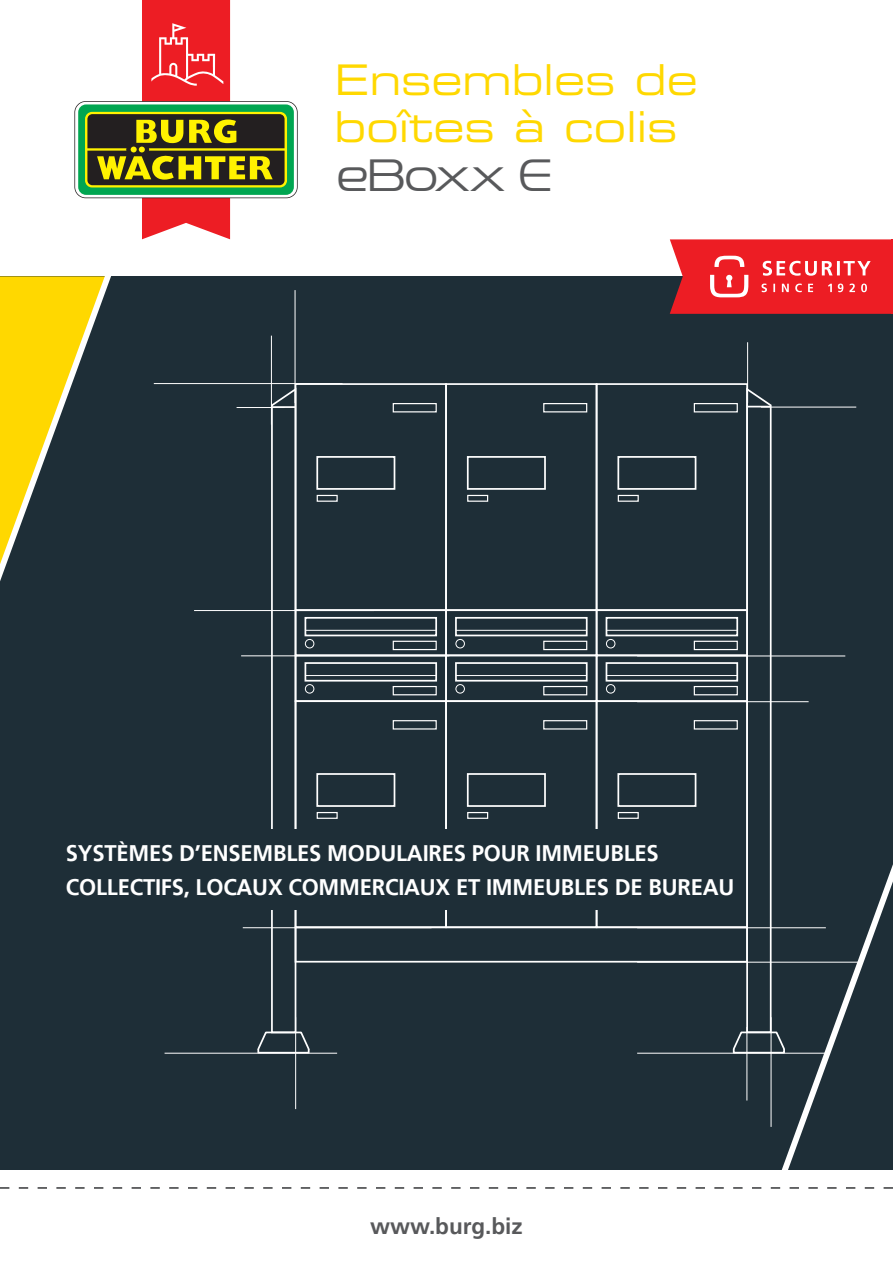
<style>
.page{position:relative;width:893px;height:1263px;background:#fff}
.page>*{position:absolute;margin:0;border:0;box-sizing:border-box;transform-origin:0 0}
.t1{font:45.9px "Snasm Lt";color:#58595b}
.t2{font:42.3px/47.8px "Eurostile LT Std Ex 2";color:#ffd800;scale:.95 1}
.t3{font:700 22.5px/34.5px "Frutiger LT Pro";letter-spacing:-.01em;color:#fff}
.t4{font:700 22.5px "Frutiger LT Pro";color:#58595b}
</style>
<div class="page">
<div style="left:0;top:276px;width:893px;height:893px;background:#1e2e37"></div>
<svg style="left:74px;top:0;width:224px;height:239px"></svg>
<svg style="left:0;top:1187px;width:893px;height:2px"></svg>
<svg style="left:0;top:276px;width:111px;height:305px"></svg>
<div style="left:445px;top:609px;width:152px;height:47px;border:2px solid #fff"></div>
<div style="left:393px;top:641px;width:44px;height:9px;border:1px solid #fff"></div>
<div style="left:543px;top:641px;width:44px;height:9px;border:1px solid #fff"></div>
<div style="left:694px;top:641px;width:44px;height:9px;border:1px solid #fff"></div>
<div style="left:305px;top:617px;width:132px;height:19px;border:2px solid #fff"></div>
<div style="left:455px;top:617px;width:133px;height:19px;border:2px solid #fff"></div>
<div style="left:606px;top:617px;width:132px;height:19px;border:2px solid #fff"></div>
<hr style="left:305px;top:630px;width:131px;height:1px;background:#fff">
<hr style="left:456px;top:630px;width:131px;height:1px;background:#fff">
<hr style="left:606px;top:630px;width:131px;height:1px;background:#fff">
<div style="left:445px;top:654px;width:152px;height:48px;border:2px solid #fff"></div>
<div style="left:596px;top:654px;width:152px;height:48px;border:2px solid #fff"></div>
<div style="left:393px;top:686px;width:44px;height:9px;border:1px solid #fff"></div>
<div style="left:543px;top:686px;width:44px;height:9px;border:1px solid #fff"></div>
<div style="left:694px;top:686px;width:44px;height:9px;border:1px solid #fff"></div>
<div style="left:305px;top:662px;width:132px;height:19px;border:2px solid #fff"></div>
<div style="left:455px;top:662px;width:133px;height:19px;border:2px solid #fff"></div>
<div style="left:606px;top:662px;width:132px;height:19px;border:2px solid #fff"></div>
<hr style="left:305px;top:675px;width:131px;height:1px;background:#fff">
<hr style="left:456px;top:675px;width:131px;height:1px;background:#fff">
<hr style="left:606px;top:675px;width:131px;height:1px;background:#fff">
<div style="left:596px;top:700px;width:152px;height:228px;border:2px solid #fff"></div>
<div style="left:596px;top:383px;width:152px;height:228px;border:2px solid #fff"></div>
<div style="left:618px;top:812px;width:21px;height:7px;border:1px solid #fff"></div>
<div style="left:618px;top:495px;width:21px;height:7px;border:1px solid #fff"></div>
<div style="left:617px;top:773px;width:79px;height:34px;border:2px solid #fff"></div>
<div style="left:617px;top:456px;width:79px;height:34px;border:2px solid #fff"></div>
<div style="left:694px;top:720px;width:44px;height:9px;border:1px solid #fff"></div>
<div style="left:694px;top:403px;width:44px;height:9px;border:1px solid #fff"></div>
<div style="left:445px;top:700px;width:152px;height:228px;border:2px solid #fff"></div>
<div style="left:445px;top:383px;width:152px;height:228px;border:2px solid #fff"></div>
<div style="left:467px;top:812px;width:21px;height:7px;border:1px solid #fff"></div>
<div style="left:467px;top:495px;width:21px;height:7px;border:1px solid #fff"></div>
<div style="left:467px;top:773px;width:79px;height:34px;border:2px solid #fff"></div>
<div style="left:467px;top:456px;width:79px;height:34px;border:2px solid #fff"></div>
<div style="left:543px;top:720px;width:44px;height:9px;border:1px solid #fff"></div>
<div style="left:543px;top:403px;width:44px;height:9px;border:1px solid #fff"></div>
<div style="left:295px;top:700px;width:152px;height:228px;border:2px solid #fff"></div>
<div style="left:295px;top:383px;width:152px;height:228px;border:2px solid #fff"></div>
<div style="left:317px;top:812px;width:21px;height:7px;border:1px solid #fff"></div>
<div style="left:317px;top:495px;width:21px;height:7px;border:1px solid #fff"></div>
<div style="left:316px;top:773px;width:79px;height:34px;border:2px solid #fff"></div>
<div style="left:316px;top:456px;width:79px;height:34px;border:2px solid #fff"></div>
<div style="left:393px;top:720px;width:44px;height:9px;border:1px solid #fff"></div>
<div style="left:393px;top:403px;width:44px;height:9px;border:1px solid #fff"></div>
<div style="left:305px;top:639px;width:9px;height:9px;border:1px solid #fff;border-radius:50%"></div>
<div style="left:455px;top:639px;width:10px;height:9px;border:1px solid #fff;border-radius:50%"></div>
<div style="left:606px;top:639px;width:9px;height:9px;border:1px solid #fff;border-radius:50%"></div>
<div style="left:305px;top:684px;width:9px;height:10px;border:1px solid #fff;border-radius:50%"></div>
<div style="left:455px;top:684px;width:10px;height:10px;border:1px solid #fff;border-radius:50%"></div>
<div style="left:606px;top:684px;width:9px;height:10px;border:1px solid #fff;border-radius:50%"></div>
<hr style="left:154px;top:383px;width:188px;height:1px;background:#fff">
<hr style="left:237px;top:407px;width:48px;height:1px;background:#fff">
<hr style="left:637px;top:1053px;width:189px;height:1px;background:#fff">
<hr style="left:165px;top:1053px;width:172px;height:1px;background:#fff">
<hr style="left:243px;top:927px;width:188px;height:1px;background:#fff">
<hr style="left:637px;top:962px;width:256px;height:1px;background:#fff">
<hr style="left:637px;top:701px;width:172px;height:1px;background:#fff">
<hr style="left:637px;top:656px;width:208px;height:1px;background:#fff">
<hr style="left:241px;top:655px;width:208px;height:1px;background:#fff">
<hr style="left:194px;top:610px;width:180px;height:1px;background:#fff">
<hr style="left:295px;top:290px;width:1px;height:113px;background:#fff">
<hr style="left:271px;top:336px;width:1px;height:89px;background:#fff">
<hr style="left:747px;top:342px;width:1px;height:61px;background:#fff">
<hr style="left:295px;top:1017px;width:1px;height:92px;background:#fff">
<div style="left:257px;top:1048px;width:53px;height:5px;border:2px solid #fff"></div>
<svg style="left:256px;top:386px;width:55px;height:665px"></svg>
<div style="left:295px;top:926px;width:453px;height:36px;border:2px solid #fff"></div>
<svg style="left:731px;top:386px;width:162px;height:783px"></svg>
<div style="left:0;top:829px;width:738px;height:81px;background:#1e2e37"></div>
<svg style="left:670px;top:239px;width:221px;height:75px;background:#eb3239"></svg>
<hr style="left:891px;top:239px;width:2px;height:75px;background:#ed1d24">
<p class="t2" style="left:335px;top:55px;width:384px">Ensembles de boîtes à colis</p>
<p class="t1" style="left:337px;top:150px;width:216px">eBoxx E</p>
<p class="t3" style="left:66px;top:836px;width:670px">SYSTÈMES D’ENSEMBLES MODULAIRES POUR IMMEUBLES<br>COLLECTIFS, LOCAUX COMMERCIAUX ET IMMEUBLES DE BUREAU</p>
<p class="t4" style="left:370px;top:1213px;width:154px">www.burg.biz</p>
</div>
